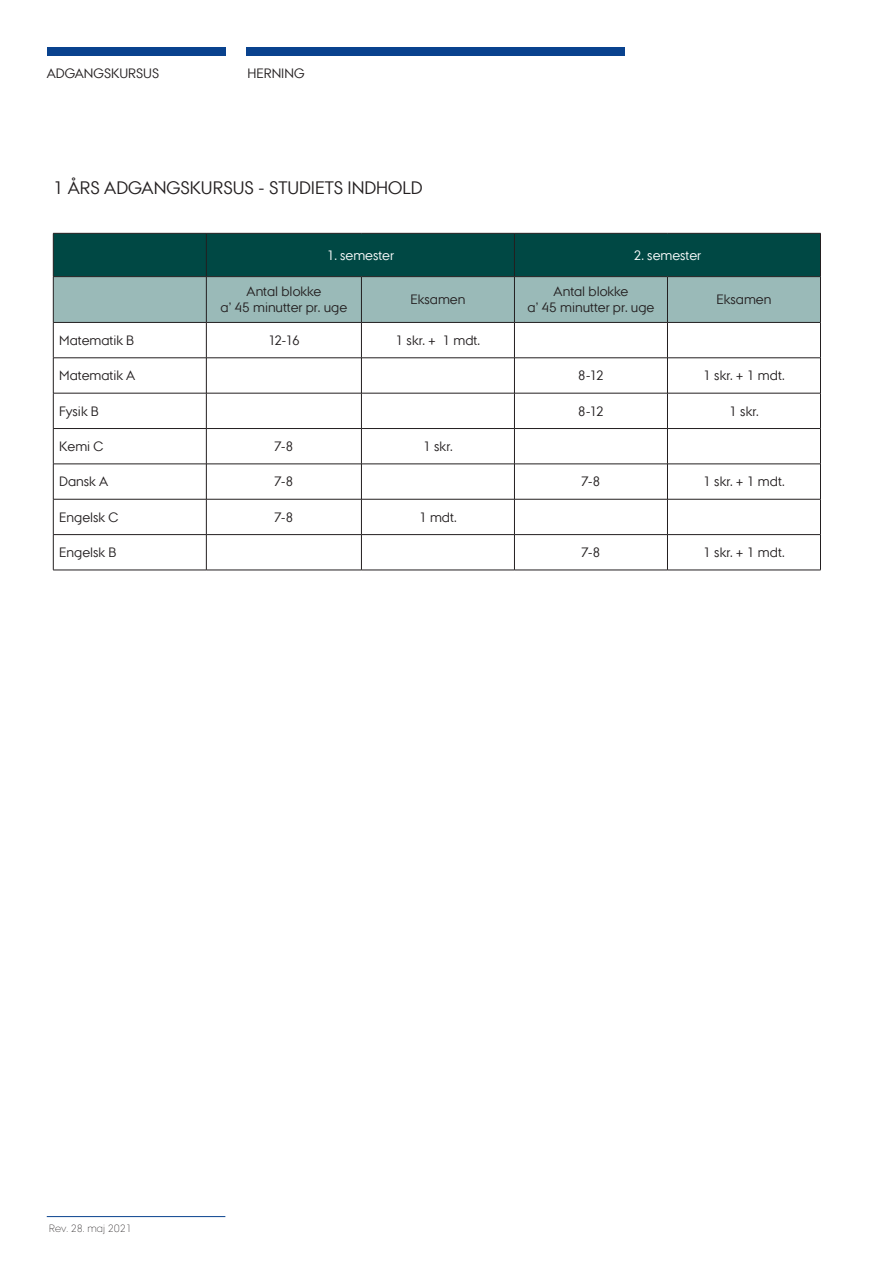
<style>
.page{position:relative;width:893px;height:1263px;background:#fff}
.page>*{position:absolute;margin:0;border:0;box-sizing:border-box;transform-origin:0 0}
.t1{font:18px "AU Passata";color:#231f20}
.t2{font:13.5px/16.2px "AU Passata";color:#231f20;text-align:center}
.t3{font:13.5px "AU Passata";color:#fff}
.t4{font:300 10.5px "AU Passata";color:#231f20}
</style>
<div class="page">
<hr style="left:47px;top:1216px;width:178px;height:1px;background:#09428e">
<div style="left:47px;top:47px;width:178px;height:8px;background:#09428e"></div>
<div style="left:247px;top:47px;width:378px;height:8px;background:#09428e"></div>
<svg style="left:54px;top:234px;width:766px;height:88px;background:#4f827f"></svg>
<svg style="left:54px;top:323px;width:766px;height:211px"></svg>
<svg style="left:54px;top:535px;width:766px;height:35px"></svg>
<hr style="left:53px;top:233px;width:153px;height:1px;background:#231f20">
<hr style="left:53px;top:233px;width:1px;height:43px;background:#231f20">
<hr style="left:206px;top:233px;width:155px;height:1px;background:#231f20">
<hr style="left:206px;top:233px;width:1px;height:43px;background:#231f20">
<hr style="left:361px;top:233px;width:153px;height:1px;background:#231f20">
<hr style="left:514px;top:233px;width:153px;height:1px;background:#231f20">
<hr style="left:514px;top:233px;width:1px;height:43px;background:#231f20">
<hr style="left:667px;top:233px;width:154px;height:1px;background:#231f20">
<hr style="left:820px;top:233px;width:1px;height:43px;background:#231f20">
<hr style="left:53px;top:276px;width:153px;height:1px;background:#231f20">
<hr style="left:53px;top:277px;width:1px;height:45px;background:#231f20">
<hr style="left:206px;top:276px;width:155px;height:1px;background:#231f20">
<hr style="left:206px;top:277px;width:1px;height:45px;background:#231f20">
<hr style="left:361px;top:276px;width:153px;height:1px;background:#231f20">
<hr style="left:361px;top:277px;width:1px;height:45px;background:#231f20">
<hr style="left:514px;top:276px;width:153px;height:1px;background:#231f20">
<hr style="left:514px;top:277px;width:1px;height:45px;background:#231f20">
<hr style="left:667px;top:276px;width:154px;height:1px;background:#231f20">
<hr style="left:667px;top:277px;width:1px;height:45px;background:#231f20">
<hr style="left:820px;top:277px;width:1px;height:45px;background:#231f20">
<hr style="left:53px;top:322px;width:153px;height:1px;background:#231f20">
<hr style="left:53px;top:323px;width:1px;height:35px;background:#231f20">
<hr style="left:206px;top:322px;width:155px;height:1px;background:#231f20">
<hr style="left:206px;top:323px;width:1px;height:35px;background:#231f20">
<hr style="left:361px;top:322px;width:153px;height:1px;background:#231f20">
<hr style="left:361px;top:323px;width:1px;height:35px;background:#231f20">
<hr style="left:514px;top:322px;width:153px;height:1px;background:#231f20">
<hr style="left:514px;top:323px;width:1px;height:35px;background:#231f20">
<hr style="left:667px;top:322px;width:154px;height:1px;background:#231f20">
<hr style="left:667px;top:323px;width:1px;height:35px;background:#231f20">
<hr style="left:820px;top:323px;width:1px;height:35px;background:#231f20">
<hr style="left:53px;top:358px;width:153px;height:1px;background:#231f20">
<hr style="left:53px;top:358px;width:1px;height:35px;background:#231f20">
<hr style="left:206px;top:358px;width:155px;height:1px;background:#231f20">
<hr style="left:206px;top:358px;width:1px;height:35px;background:#231f20">
<hr style="left:361px;top:358px;width:153px;height:1px;background:#231f20">
<hr style="left:361px;top:358px;width:1px;height:35px;background:#231f20">
<hr style="left:514px;top:358px;width:153px;height:1px;background:#231f20">
<hr style="left:514px;top:358px;width:1px;height:35px;background:#231f20">
<hr style="left:667px;top:358px;width:154px;height:1px;background:#231f20">
<hr style="left:667px;top:358px;width:1px;height:35px;background:#231f20">
<hr style="left:820px;top:358px;width:1px;height:35px;background:#231f20">
<hr style="left:53px;top:393px;width:153px;height:1px;background:#231f20">
<hr style="left:53px;top:393px;width:1px;height:35px;background:#231f20">
<hr style="left:206px;top:393px;width:155px;height:1px;background:#231f20">
<hr style="left:206px;top:393px;width:1px;height:35px;background:#231f20">
<hr style="left:361px;top:393px;width:153px;height:1px;background:#231f20">
<hr style="left:361px;top:393px;width:1px;height:35px;background:#231f20">
<hr style="left:514px;top:393px;width:153px;height:1px;background:#231f20">
<hr style="left:514px;top:393px;width:1px;height:35px;background:#231f20">
<hr style="left:667px;top:393px;width:154px;height:1px;background:#231f20">
<hr style="left:667px;top:393px;width:1px;height:35px;background:#231f20">
<hr style="left:820px;top:393px;width:1px;height:35px;background:#231f20">
<hr style="left:53px;top:428px;width:153px;height:1px;background:#231f20">
<hr style="left:53px;top:429px;width:1px;height:35px;background:#231f20">
<hr style="left:206px;top:428px;width:155px;height:1px;background:#231f20">
<hr style="left:206px;top:429px;width:1px;height:35px;background:#231f20">
<hr style="left:361px;top:428px;width:153px;height:1px;background:#231f20">
<hr style="left:361px;top:429px;width:1px;height:35px;background:#231f20">
<hr style="left:514px;top:428px;width:153px;height:1px;background:#231f20">
<hr style="left:514px;top:429px;width:1px;height:35px;background:#231f20">
<hr style="left:667px;top:428px;width:154px;height:1px;background:#231f20">
<hr style="left:667px;top:429px;width:1px;height:35px;background:#231f20">
<hr style="left:820px;top:429px;width:1px;height:35px;background:#231f20">
<hr style="left:53px;top:464px;width:153px;height:1px;background:#231f20">
<hr style="left:53px;top:464px;width:1px;height:35px;background:#231f20">
<hr style="left:206px;top:464px;width:155px;height:1px;background:#231f20">
<hr style="left:206px;top:464px;width:1px;height:35px;background:#231f20">
<hr style="left:361px;top:464px;width:153px;height:1px;background:#231f20">
<hr style="left:361px;top:464px;width:1px;height:35px;background:#231f20">
<hr style="left:514px;top:464px;width:153px;height:1px;background:#231f20">
<hr style="left:514px;top:464px;width:1px;height:35px;background:#231f20">
<hr style="left:667px;top:464px;width:154px;height:1px;background:#231f20">
<hr style="left:667px;top:464px;width:1px;height:35px;background:#231f20">
<hr style="left:820px;top:464px;width:1px;height:35px;background:#231f20">
<hr style="left:53px;top:499px;width:153px;height:1px;background:#231f20">
<hr style="left:53px;top:499px;width:1px;height:35px;background:#231f20">
<hr style="left:206px;top:499px;width:155px;height:1px;background:#231f20">
<hr style="left:206px;top:499px;width:1px;height:35px;background:#231f20">
<hr style="left:361px;top:499px;width:153px;height:1px;background:#231f20">
<hr style="left:361px;top:499px;width:1px;height:35px;background:#231f20">
<hr style="left:514px;top:499px;width:153px;height:1px;background:#231f20">
<hr style="left:514px;top:499px;width:1px;height:35px;background:#231f20">
<hr style="left:667px;top:499px;width:154px;height:1px;background:#231f20">
<hr style="left:667px;top:499px;width:1px;height:35px;background:#231f20">
<hr style="left:820px;top:499px;width:1px;height:35px;background:#231f20">
<hr style="left:53px;top:534px;width:153px;height:1px;background:#231f20">
<hr style="left:53px;top:535px;width:1px;height:35px;background:#231f20">
<hr style="left:206px;top:534px;width:155px;height:1px;background:#231f20">
<hr style="left:206px;top:535px;width:1px;height:35px;background:#231f20">
<hr style="left:361px;top:534px;width:153px;height:1px;background:#231f20">
<hr style="left:361px;top:535px;width:1px;height:35px;background:#231f20">
<hr style="left:514px;top:534px;width:153px;height:1px;background:#231f20">
<hr style="left:514px;top:535px;width:1px;height:35px;background:#231f20">
<hr style="left:667px;top:534px;width:154px;height:1px;background:#231f20">
<hr style="left:667px;top:535px;width:1px;height:35px;background:#231f20">
<hr style="left:820px;top:535px;width:1px;height:35px;background:#231f20">
<hr style="left:53px;top:570px;width:153px;height:1px;background:#231f20">
<hr style="left:206px;top:570px;width:155px;height:1px;background:#231f20">
<hr style="left:361px;top:570px;width:153px;height:1px;background:#231f20">
<hr style="left:514px;top:570px;width:153px;height:1px;background:#231f20">
<hr style="left:667px;top:570px;width:154px;height:1px;background:#231f20">
<p class="t2" style="left:47px;top:65px;width:114px">ADGANGSKURSUS</p>
<p class="t2" style="left:247px;top:65px;width:59px">HERNING</p>
<p class="t1" style="left:53px;top:177px;width:371px">1 ÅRS ADGANGSKURSUS - STUDIETS INDHOLD</p>
<p class="t3" style="left:327px;top:247px;width:69px">1. semester</p>
<p class="t3" style="left:634px;top:247px;width:69px">2. semester</p>
<p class="t2" style="left:221px;top:283px;width:128px">Antal blokke<br>a’ 45 minutter pr. uge</p>
<p class="t2" style="left:411px;top:291px;width:56px">Eksamen</p>
<p class="t2" style="left:528px;top:283px;width:128px">Antal blokke<br>a’ 45 minutter pr. uge</p>
<p class="t2" style="left:717px;top:291px;width:56px">Eksamen</p>
<p class="t2" style="left:59px;top:332px;width:77px">Matematik B</p>
<p class="t2" style="left:268px;top:332px;width:33px">12-16</p>
<p class="t2" style="left:396px;top:332px;width:86px">1 skr. + 1 mdt.</p>
<p class="t2" style="left:59px;top:367px;width:78px">Matematik A</p>
<p class="t2" style="left:578px;top:367px;width:27px">8-12</p>
<p class="t2" style="left:703px;top:367px;width:83px">1 skr. + 1 mdt.</p>
<p class="t2" style="left:59px;top:403px;width:41px">Fysik B</p>
<p class="t2" style="left:578px;top:403px;width:27px">8-12</p>
<p class="t2" style="left:729px;top:403px;width:31px">1 skr.</p>
<p class="t2" style="left:59px;top:438px;width:46px">Kemi C</p>
<p class="t2" style="left:274px;top:438px;width:21px">7-8</p>
<p class="t2" style="left:423px;top:438px;width:31px">1 skr.</p>
<p class="t2" style="left:59px;top:473px;width:50px">Dansk A</p>
<p class="t2" style="left:274px;top:473px;width:21px">7-8</p>
<p class="t2" style="left:581px;top:473px;width:21px">7-8</p>
<p class="t2" style="left:703px;top:473px;width:83px">1 skr. + 1 mdt.</p>
<p class="t2" style="left:59px;top:509px;width:61px">Engelsk C</p>
<p class="t2" style="left:274px;top:509px;width:21px">7-8</p>
<p class="t2" style="left:419px;top:509px;width:39px">1 mdt.</p>
<p class="t2" style="left:59px;top:544px;width:59px">Engelsk B</p>
<p class="t2" style="left:581px;top:544px;width:21px">7-8</p>
<p class="t2" style="left:703px;top:544px;width:83px">1 skr. + 1 mdt.</p>
<p class="t4" style="left:49px;top:1222px;width:84px">Rev. 28. maj 2021</p>
</div>
